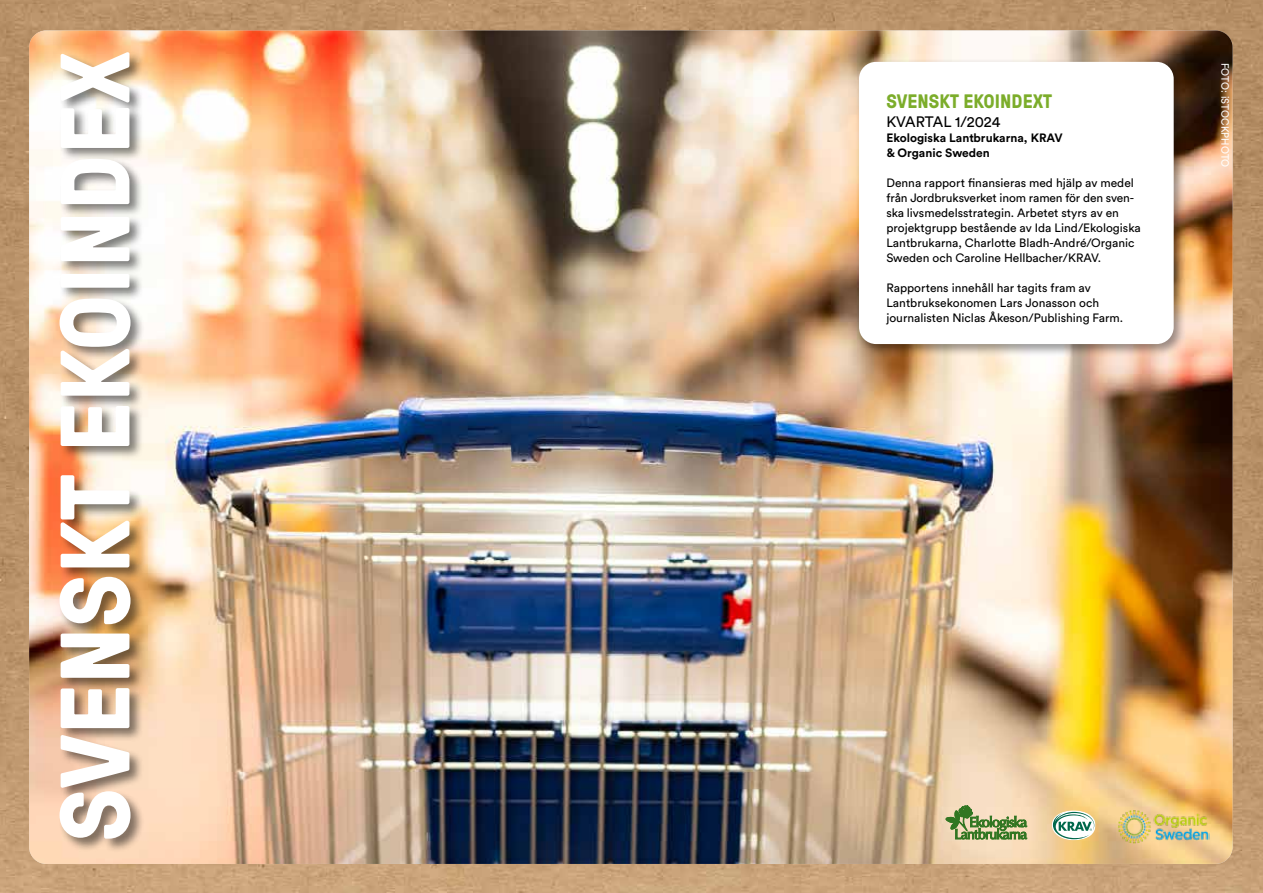
<style>
.page{position:relative;width:1263px;height:893px;background:#fff}
.page>*{position:absolute;margin:0;border:0;box-sizing:border-box;transform-origin:0 0}
.t1{font:700 98.4px "GT Pressura";color:#fff}
.t2{font:700 19.5px "GT Pressura";color:#7cad2b}
.t3{font:15px "Circular Std";color:#000}
.t4{font:12px/15px "Circular Std";color:#000}
.t5{font:700 12px/15px "Circular Std";color:#000}
.t6{font:10.5px "Circular Std";letter-spacing:.005em;color:#fff;scale:.95 1}
</style>
<div class="page">
<img style="left:0;top:0;width:1263px;height:893px">
<img style="left:29px;top:30px;width:1203px;height:834px">
<div style="left:855px;top:58px;width:331px;height:299px;background:#000;opacity:.4"></div>
<div style="left:859px;top:62px;width:315px;height:282px;background:#fff;border-radius:17px"></div>
<div style="left:58px;top:51px;width:87px;height:802px;background:#000;opacity:.5"></div>
<svg style="left:946px;top:806px;width:81px;height:33px;background:#a0af7a"></svg>
<img style="left:1117px;top:810px;width:92px;height:33px">
<svg style="left:1052px;top:810px;width:43px;height:30px"></svg>
<h1 class="t1" style="left:23px;top:842px;width:792px;rotate:-90deg">SVENSKT EKOINDEX</h1>
<h2 class="t2" style="left:886px;top:87px;width:167px">SVENSKT EKOINDEXT</h2>
<p class="t3" style="left:886px;top:113px;width:115px">KVARTAL 1/2024</p>
<p class="t5" style="left:886px;top:130px;width:178px">Ekologiska Lantbrukarna, KRAV &amp; Organic Sweden</p>
<p class="t4" style="left:886px;top:176px;width:256px">Denna rapport finansieras med hjälp av medel från Jordbruksverket inom ramen för den sven&shy;ska livsmedelsstrategin. Arbetet styrs av en projektgrupp bestående av Ida Lind/Ekologiska Lantbrukarna, Charlotte Bladh-André/Organic Sweden och Caroline Hellbacher/KRAV.</p>
<p class="t4" style="left:886px;top:281px;width:238px">Rapportens innehåll har tagits fram av<br>Lantbruksekonomen Lars Jonasson och journalisten Niclas Åkeson/Publishing Farm.</p>
<p class="t6" style="left:1231px;top:63px;width:111px;rotate:90deg">FOTO: iSTOCKPHOTO</p>
</div>
